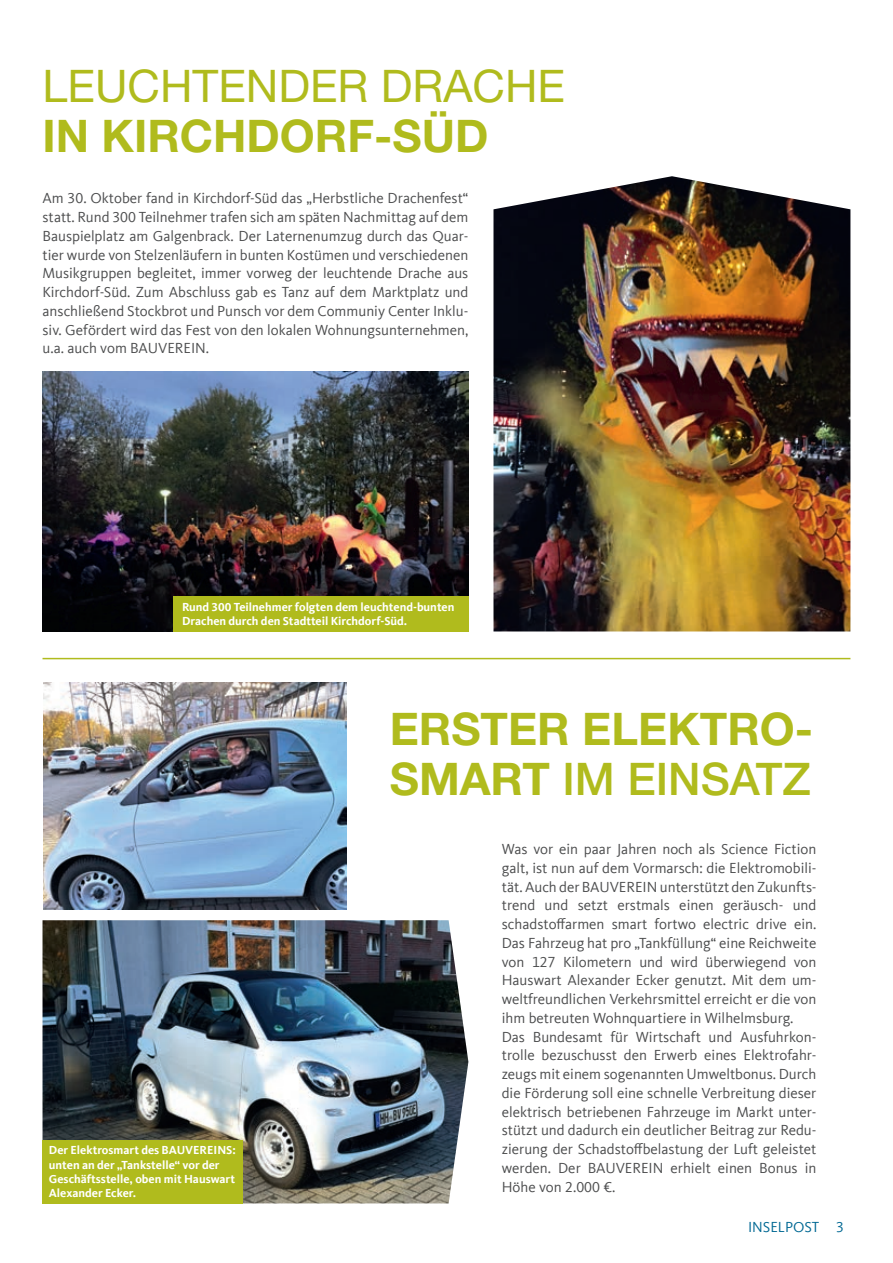
<style>
.page{position:relative;width:893px;height:1263px;background:#fff}
.page>*{position:absolute;margin:0;border:0;box-sizing:border-box;transform-origin:0 0}
.Subline{font:45px/49.5px "Helvetica Neue LT Pro";color:#b0bb1d}
.Subline-2{font:700 45px "Helvetica Neue LT Pro";color:#b0bb1d}
.Subline-3{font:500 45px "Helvetica Neue LT Pro";color:#b0bb1d}
.Fließ{font:15px/18.8px "Kievit Offc";color:#4b4c4d;text-align:justify}
.t1{font:15px "Kievit Offc";color:#006893}
.Fließ-2{font:700 12px/14.2px "Kievit Offc";color:#fff}
.s1{font-weight:700}
</style>
<div class="page">
<img style="left:493px;top:176px;width:357px;height:455px">
<hr style="left:43px;top:658px;width:807px;height:1px;background:#b0bb1d">
<img style="left:43px;top:920px;width:425px;height:283px">
<img style="left:43px;top:371px;width:425px;height:260px">
<div style="left:173px;top:596px;width:295px;height:35px;background:#b0bb1d"></div>
<div style="left:43px;top:1140px;width:200px;height:63px;background:#b0bb1d"></div>
<img style="left:43px;top:682px;width:303px;height:227px">
<p class="Subline" style="left:43px;top:60px;width:524px">LEUCHTENDER DRACHE<br><span class="s1">IN KIRCHDORF-SÜD</span></p>
<p class="Fließ" style="left:43px;top:189px;width:427px">Am 30. Oktober fand in Kirchdorf-Süd das „Herbstliche Drachenfest“ statt. Rund 300 Teilnehmer trafen sich am späten Nachmittag auf dem Bauspielplatz am Galgenbrack. Der Laternenumzug durch das Quar&shy;tier wurde von Stelzenläufern in bunten Kostümen und verschiedenen Musikgruppen begleitet, immer vorweg der leuchtende Drache aus Kirchdorf-Süd. Zum Abschluss gab es Tanz auf dem Marktplatz und anschließend Stockbrot und Punsch vor dem Communiy Center Inklu&shy;siv. Gefördert wird das Fest von den lokalen Wohnungsunternehmen, u.a. auch vom BAUVEREIN.</p>
<p class="Fließ-2" style="left:182px;top:600px;width:274px">Rund 300 Teilnehmer folgten dem leuchtend-bunten<br>Drachen durch den Stadtteil Kirchdorf-Süd.</p>
<p class="Fließ-2" style="left:49px;top:1143px;width:188px">Der Elektrosmart des BAUVEREINS: unten an der „Tankstelle“ vor der<br>Geschäftsstelle, oben mit Hauswart<br>Alexander Ecker.</p>
<p class="Subline-2" style="left:390px;top:701px;width:425px">ERSTER ELEKTRO-</p>
<p class="Subline-3" style="left:390px;top:751px;width:422px"><span class="s1">SMART</span> IM EINSATZ</p>
<p class="Fließ" style="left:502px;top:840px;width:316px">Was vor ein paar Jahren noch als Science Fiction galt, ist nun auf dem Vormarsch: die Elektromobili&shy;tät. Auch der BAUVEREIN unterstützt den Zukunfts&shy;trend und setzt erstmals einen geräusch- und schadstoffarmen smart fortwo electric drive ein.<br>Das Fahrzeug hat pro „Tankfüllung“ eine Reichweite von 127 Kilometern und wird überwiegend von Hauswart Alexander Ecker genutzt. Mit dem um&shy;weltfreundlichen Verkehrsmittel erreicht er die von ihm betreuten Wohnquartiere in Wilhelmsburg.</p>
<p class="Fließ" style="left:502px;top:1027px;width:316px">Das Bundesamt für Wirtschaft und Ausfuhrkon&shy;trolle bezuschusst den Erwerb eines Elektrofahr&shy;zeugs mit einem sogenannten Umweltbonus. Durch die Förderung soll eine schnelle Verbreitung dieser elektrisch betriebenen Fahrzeuge im Markt unter&shy;stützt und dadurch ein deutlicher Beitrag zur Redu&shy;zierung der Schadstoffbelastung der Luft geleistet werden. Der BAUVEREIN erhielt einen Bonus in Höhe von 2.000 €.</p>
<p class="t1" style="left:748px;top:1218px;width:98px">INSELPOST 3</p>
</div>
